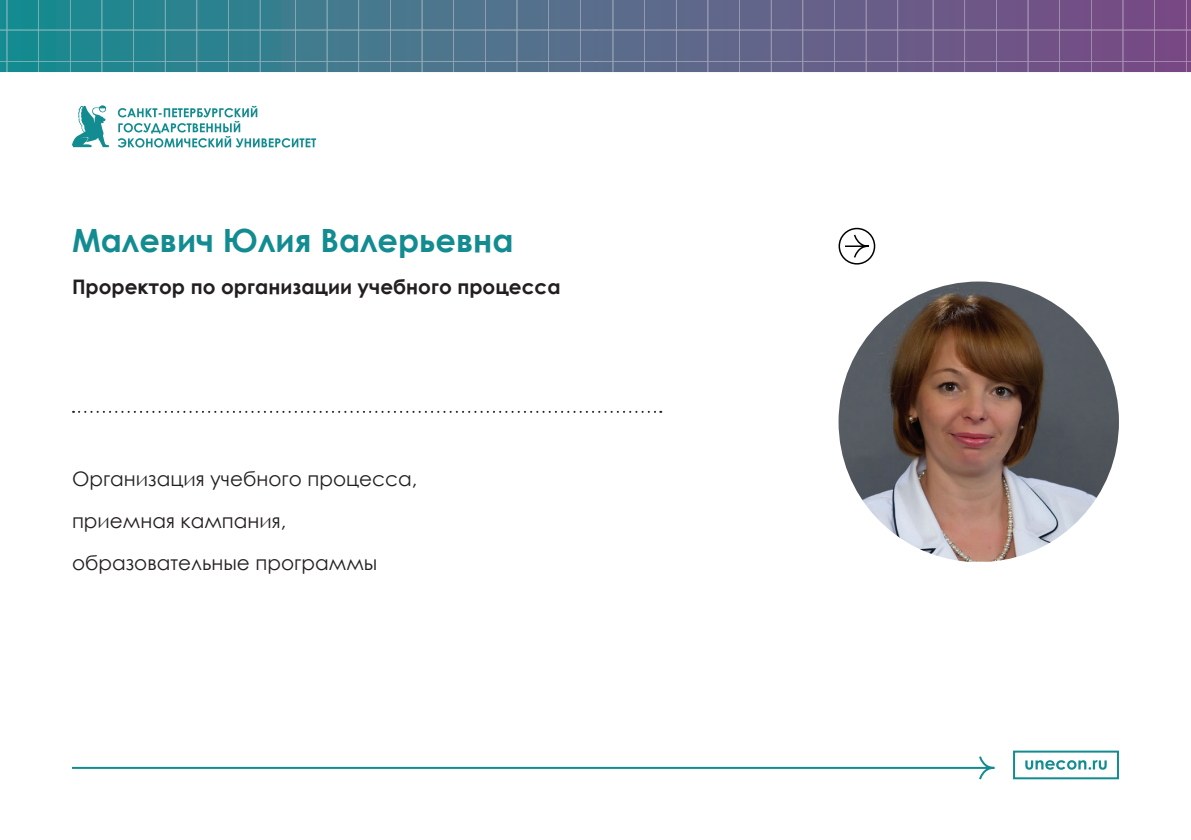
<style>
.page{position:relative;width:1191px;height:840px;background:#fff}
.page>*{position:absolute;margin:0;border:0;box-sizing:border-box;transform-origin:0 0}
.t1{font:700 32px "Century Gothic";color:#128c91}
.t2{font:20px/42px "Century Gothic";color:#231f20}
.t3{font:700 20px "Century Gothic";color:#231f20}
</style>
<div class="page">
<svg style="left:118px;top:106px;width:198px;height:41px"></svg>
<svg style="left:72px;top:105px;width:37px;height:42px"></svg>
<div style="left:1013px;top:750px;width:106px;height:28px;border:2px solid #128c91"></div>
<svg style="left:72px;top:754px;width:1034px;height:26px"></svg>
<svg style="left:0;top:0;width:1191px;height:72px;background:#556f8d"></svg>
<img style="left:838px;top:281px;width:281px;height:280px;border-radius:137px">
<svg style="left:73px;top:410px;width:588px;height:2px"></svg>
<svg style="left:843px;top:233px;width:33px;height:26px"></svg>
<div style="left:838px;top:228px;width:37px;height:36px;border:2px solid #000;border-radius:50%"></div>
<h1 class="t1" style="left:72px;top:216px;width:443px">Малевич Юлия Валерьевна</h1>
<p class="t3" style="left:72px;top:271px;width:490px">Проректор по организации учебного процесса</p>
<p class="t2" style="left:72px;top:457px;width:347px">Организация учебного процесса, приемная кампания, образовательные программы</p>
</div>
